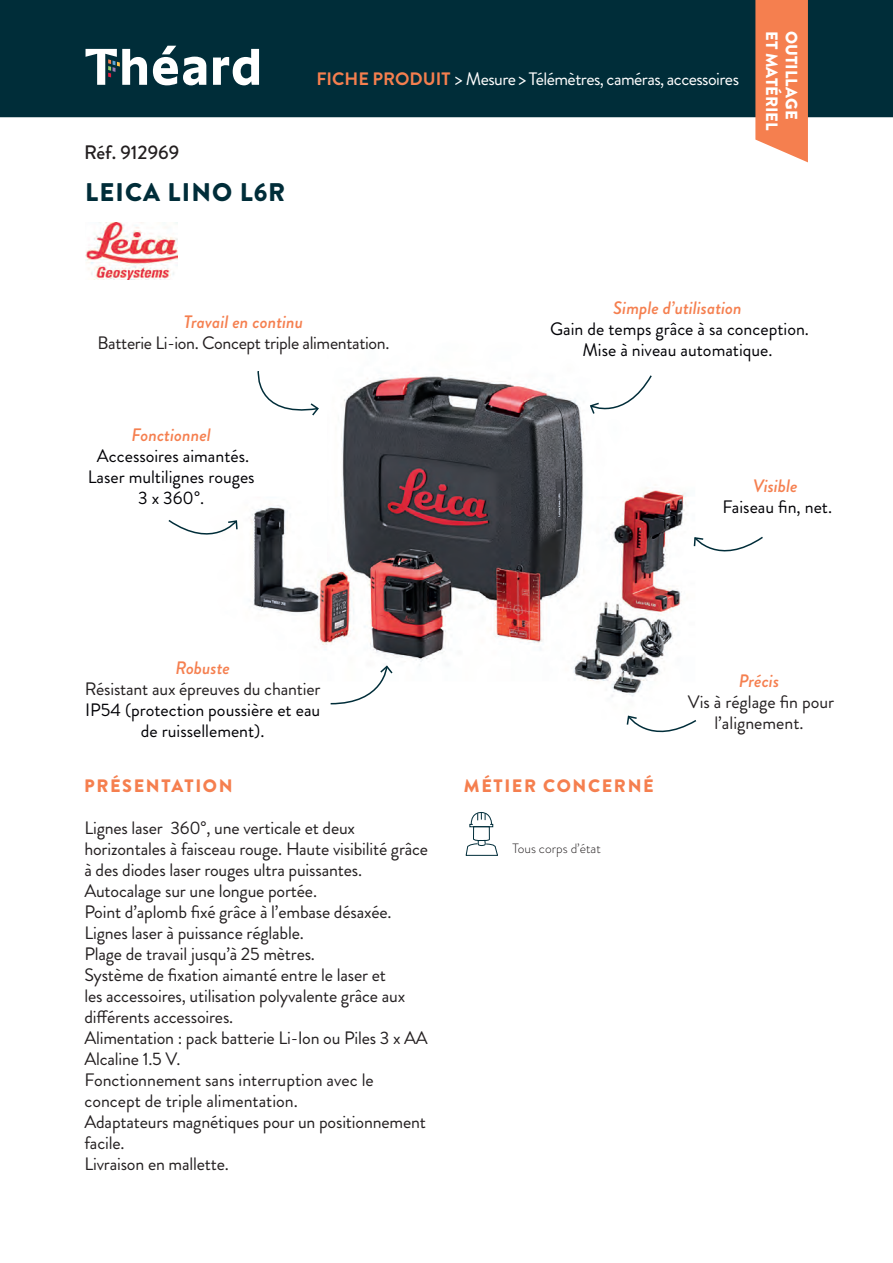
<style>
.page{position:relative;width:893px;height:1263px;background:#fff}
.page>*{position:absolute;margin:0;border:0;box-sizing:border-box;transform-origin:0 0}
.t1{font:900 25.5px "Brandon Grotesque";letter-spacing:.045em;color:#002d39}
.t2{font:500 19.5px "Brandon Grotesque";color:#231f20}
.t3{font:18px/21px "Brandon Grotesque";letter-spacing:-.01em;color:#231f20;text-align:center}
.t4{font:18px/21px "Brandon Grotesque";color:#000105;text-align:center}
.t5{font:italic 500 18px "Brandon Grotesque";color:#f57f4f}
.t6{font:18px "Brandon Grotesque";letter-spacing:-.03em;color:#fff}
.t7{font:900 18px "Brandon Grotesque";letter-spacing:.09em;color:#f57f4f}
.t8{font:900 16.5px "Brandon Grotesque";color:#fff}
.t9{font:300 13.5px "Brandon Grotesque";color:#231f20}
.s1{font-weight:700;color:#f57f4f}
</style>
<div class="page">
<img style="left:251px;top:375px;width:436px;height:322px">
<div style="left:0;top:0;width:893px;height:117px;background:#002d39"></div>
<svg style="left:153px;top:46px;width:53px;height:39px"></svg>
<svg style="left:213px;top:49px;width:46px;height:36px"></svg>
<svg style="left:86px;top:49px;width:61px;height:36px"></svg>
<svg style="left:755px;top:0;width:53px;height:162px;background:#f4875b"></svg>
<svg style="left:465px;top:812px;width:33px;height:44px"></svg>
<svg style="left:693px;top:536px;width:70px;height:16px"></svg>
<svg style="left:589px;top:375px;width:64px;height:47px"></svg>
<svg style="left:168px;top:520px;width:70px;height:15px"></svg>
<svg style="left:329px;top:664px;width:65px;height:41px"></svg>
<svg style="left:626px;top:715px;width:71px;height:18px"></svg>
<svg style="left:254px;top:371px;width:66px;height:47px"></svg>
<img style="left:85px;top:222px;width:92px;height:58px">
<p class="t2" style="left:84px;top:139px;width:97px">Réf. 912969</p>
<h1 class="t1" style="left:85px;top:174px;width:202px">LEICA LINO L6R</h1>
<p class="t6" style="left:316px;top:66px;width:424px"><span class="s1">FICHE PRODUIT</span> &gt; Mesure &gt; Télémètres, caméras, accessoires</p>
<p class="t8" style="left:783px;top:31px;width:101px;rotate:90deg">ET MATÉRIEL</p>
<p class="t8" style="left:803px;top:31px;width:90px;rotate:90deg">OUTILLAGE</p>
<p class="t5" style="left:184px;top:309px;width:121px">Travail en continu</p>
<p class="t3" style="left:98px;top:332px;width:294px">Batterie Li-ion. Concept triple alimentation.</p>
<p class="t5" style="left:131px;top:422px;width:81px">Fonctionnel</p>
<p class="t4" style="left:88px;top:446px;width:168px">Accessoires aimantés.<br>Laser multilignes rouges<br>3 x 360°.</p>
<p class="t5" style="left:613px;top:295px;width:130px">Simple d’utilisation</p>
<p class="t4" style="left:550px;top:319px;width:260px">Gain de temps grâce à sa conception.<br>Mise à niveau automatique.</p>
<p class="t5" style="left:753px;top:473px;width:46px">Visible</p>
<p class="t4" style="left:722px;top:496px;width:111px">Faiseau fin, net.</p>
<p class="t5" style="left:175px;top:655px;width:56px">Robuste</p>
<p class="t3" style="left:85px;top:679px;width:237px">Résistant aux épreuves du chantier</p>
<p class="t4" style="left:85px;top:700px;width:237px">IP54 (protection poussière et eau de ruissellement).</p>
<p class="t7" style="left:84px;top:773px;width:150px">PRÉSENTATION</p>
<p class="t7" style="left:464px;top:773px;width:191px">MÉTIER CONCERNÉ</p>
<p class="t3" style="left:84px;top:817px;width:345px;text-align:left">Lignes laser 360°, une verticale et deux horizontales à faisceau rouge. Haute visibilité grâce à des diodes laser rouges ultra puissantes.<br>Autocalage sur une longue portée.<br>Point d’aplomb fixé grâce à l’embase désaxée.<br>Lignes laser à puissance réglable.<br>Plage de travail jusqu’à 25 mètres.<br>Système de fixation aimanté entre le laser et<br>les accessoires, utilisation polyvalente grâce aux différents accessoires.<br>Alimentation : pack batterie Li-Ion ou Piles 3 x AA Alcaline 1.5 V.<br>Fonctionnement sans interruption avec le concept de triple alimentation.<br>Adaptateurs magnétiques pour un positionnement facile.<br>Livraison en mallette.</p>
<p class="t9" style="left:512px;top:839px;width:90px">Tous corps d’état</p>
<p class="t5" style="left:739px;top:668px;width:42px">Précis</p>
<p class="t3" style="left:688px;top:691px;width:148px">Vis à réglage fin pour l’alignement.</p>
</div>
